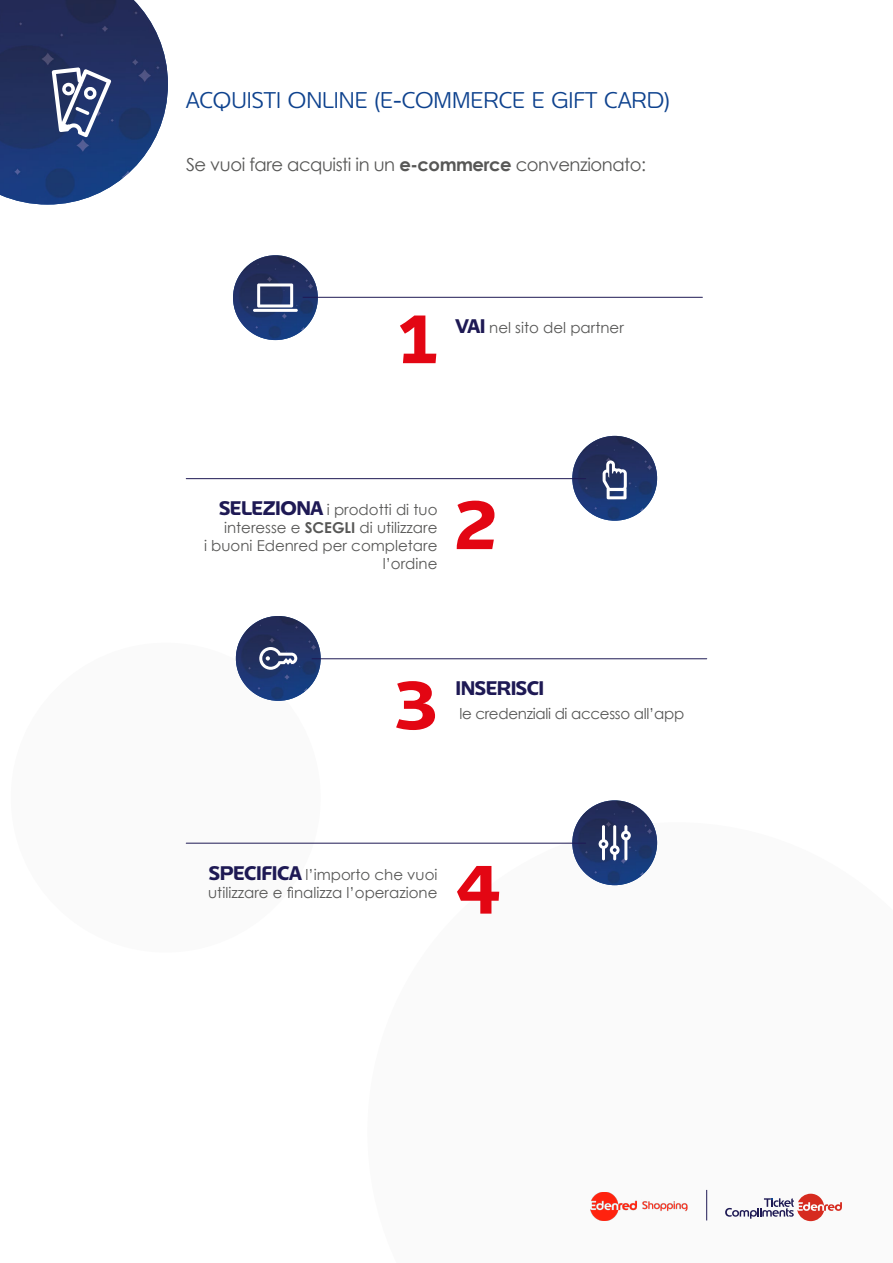
<style>
.page{position:relative;width:893px;height:1263px;background:#fff}
.page>*{position:absolute;margin:0;border:0;box-sizing:border-box;transform-origin:0 0}
.t1{font:700 67.5px "Edenred";color:#e30613}
.t2{font:300 22.5px "Edenred";color:#0e428e}
.t3{font:700 19.5px "Edenred";letter-spacing:-.025em;color:#1e1954}
.t4{font:18px "Century Gothic";letter-spacing:-.025em;color:#575756}
.t5{font:15px/18px "Century Gothic";color:#575756;text-align:right}
.t6{font:15px "Century Gothic";letter-spacing:-.02em;color:#575756}
.s1{font-weight:700}
.s2{font-family:"Edenred";font-weight:700;font-size:19.5px;color:#1e1954}
</style>
<div class="page">
<div style="left:11px;top:643px;width:310px;height:309px;background:#fafafa;border-radius:50%"></div>
<img style="left:590px;top:1192px;width:98px;height:29px">
<svg style="left:725px;top:1194px;width:117px;height:27px"></svg>
<hr style="left:706px;top:1190px;width:1px;height:30px;background:#1e1954">
<img style="left:233px;top:255px;width:85px;height:85px;border-radius:42px">
<img style="left:572px;top:436px;width:85px;height:85px;border-radius:42px">
<img style="left:236px;top:616px;width:85px;height:85px;border-radius:42px">
<img style="left:572px;top:800px;width:85px;height:85px;border-radius:42px">
<hr style="left:303px;top:297px;width:399px;height:1px;background:#1e1954">
<svg style="left:0;top:0;width:168px;height:205px;background:#40517e"></svg>
<hr style="left:312px;top:658px;width:395px;height:1px;background:#1e1954">
<hr style="left:186px;top:478px;width:400px;height:1px;background:#1e1954">
<hr style="left:186px;top:843px;width:400px;height:1px;background:#1e1954">
<svg style="left:257px;top:283px;width:36px;height:24px"></svg>
<hr style="left:253px;top:309px;width:45px;height:3px;background:#fff;border-radius:2px">
<svg style="left:603px;top:460px;width:24px;height:39px"></svg>
<svg style="left:259px;top:647px;width:38px;height:23px"></svg>
<svg style="left:599px;top:825px;width:32px;height:35px"></svg>
<h2 class="t2" style="left:186px;top:85px;width:485px">ACQUISTI ONLINE (E-COMMERCE E GIFT CARD)</h2>
<p class="t4" style="left:186px;top:152px;width:462px">Se vuoi fare acquisti in un <span class="s1">e-commerce</span> convenzionato:</p>
<h1 class="t1" style="left:398px;top:293px;width:41px">1</h1>
<p class="t5" style="left:455px;top:318px;width:170px"><span class="s2">VAI</span> nel sito del partner</p>
<p class="t5" style="left:204px;top:500px;width:235px"><span class="s2">SELEZIONA</span> i prodotti di tuo interesse e <span class="s1">SCEGLI</span> di utilizzare<br>i buoni Edenred per completare l’ordine</p>
<h1 class="t1" style="left:455px;top:479px;width:43px">2</h1>
<h1 class="t1" style="left:395px;top:659px;width:44px">3</h1>
<h3 class="t3" style="left:455px;top:675px;width:90px">INSERISCI</h3>
<p class="t6" style="left:459px;top:703px;width:226px">le credenziali di accesso all’app</p>
<p class="t5" style="left:208px;top:865px;width:231px;text-align:left"><span class="s2">SPECIFICA</span> l’importo che vuoi utilizzare e finalizza l’operazione</p>
<h1 class="t1" style="left:455px;top:844px;width:47px">4</h1>
</div>
